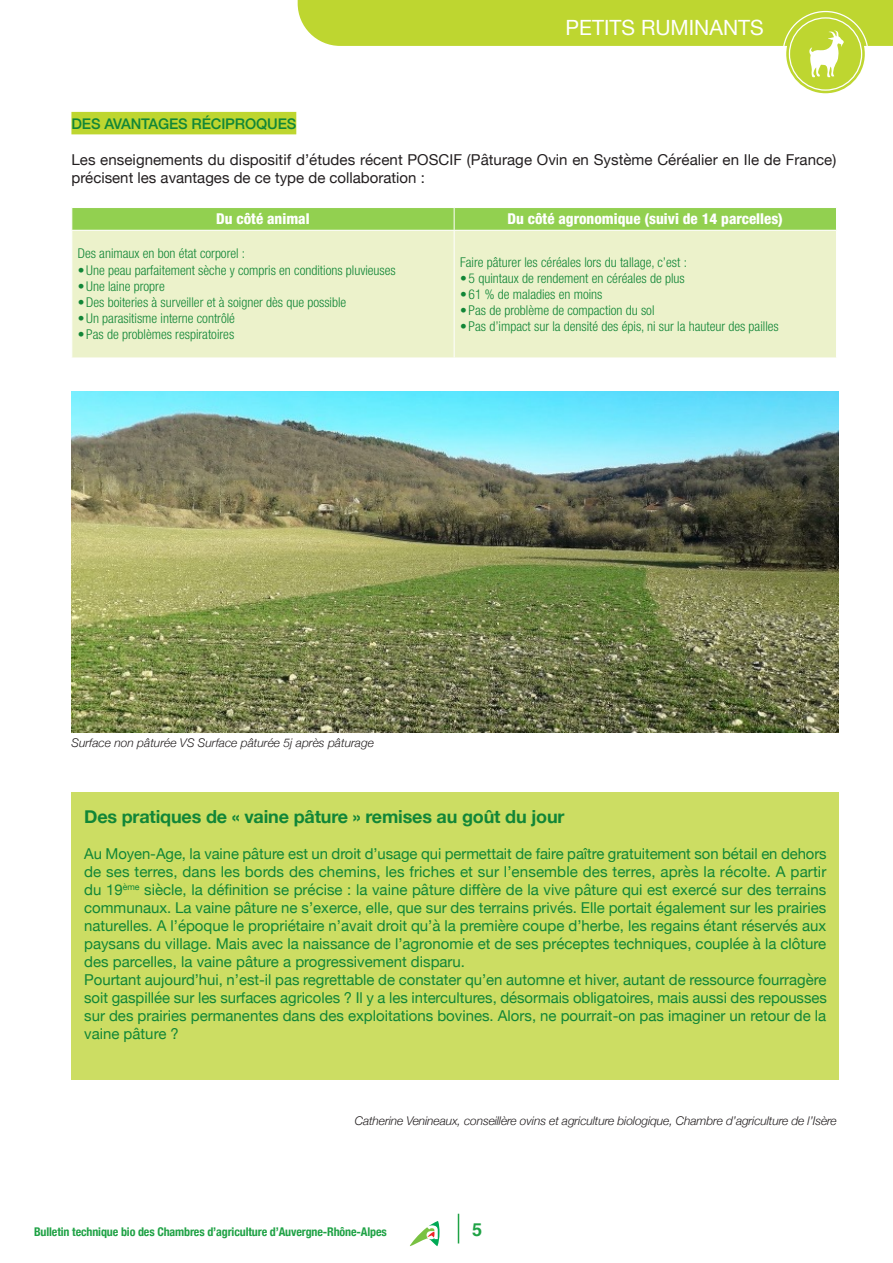
<style>
.page{position:relative;width:893px;height:1263px;background:#fff}
.page>*{position:absolute;margin:0;border:0;box-sizing:border-box;transform-origin:0 0}
.t1{font:21px "Helvetica Neue";color:#fff}
.t2{font:700 18px "Helvetica Neue";letter-spacing:-.01em;color:#118637}
.t3{font:700 18px "Helvetica";color:#1fa245}
.t4{font:15px/18px "Helvetica Neue";color:#118637;text-align:justify}
.t5{font:15px/18px "Helvetica Neue";letter-spacing:.005em;color:#231f20}
.t6{font:800 condensed 15px "Helvetica Neue LT Std";color:#fff}
.t7{font:500 14.7px "Helvetica Neue";letter-spacing:-.01em;color:#118637}
.t8{font:300 condensed 13.5px "Helvetica Neue LT Std";color:#118637}
.t9{font:italic 300 12px "Helvetica Neue";letter-spacing:-.01em;color:#231f20}
.t10{font:700 condensed 12px "Helvetica Neue";letter-spacing:-.01em;color:#1fa245}
</style>
<div class="page">
<svg style="left:410px;top:1221px;width:30px;height:25px"></svg>
<svg style="left:458px;top:1214px;width:1px;height:29px"></svg>
<svg style="left:786px;top:15px;width:79px;height:78px"></svg>
<svg style="left:298px;top:0;width:595px;height:77px"></svg>
<div style="left:71px;top:112px;width:225px;height:22px;background:#bed630"></div>
<div style="left:72px;top:231px;width:764px;height:127px;background:#ecf2cb"></div>
<div style="left:71px;top:208px;width:765px;height:22px;background:#92d050"></div>
<hr style="left:454px;top:231px;width:1px;height:127px;background:#fff">
<img style="left:71px;top:391px;width:768px;height:341px">
<div style="left:71px;top:792px;width:768px;height:288px;background:#ccdd63"></div>
<h1 class="t1" style="left:566px;top:13px;width:200px">PETITS RUMINANTS</h1>
<p class="t7" style="left:71px;top:112px;width:226px">DES AVANTAGES RÉCIPROQUES</p>
<p class="t5" style="left:71px;top:152px;width:766px">Les enseignements du dispositif d’études récent POSCIF (Pâturage Ovin en Système Céréalier en Ile de France) précisent les avantages de ce type de collaboration :</p>
<p class="t6" style="left:216px;top:210px;width:95px">Du côté animal</p>
<p class="t6" style="left:508px;top:210px;width:277px">Du côté agronomique (suivi de 14 parcelles)</p>
<p class="t8" style="left:78px;top:246px;width:169px">Des animaux en bon état corporel :</p>
<p class="t8" style="left:78px;top:262px;width:320px">• Une peau parfaitement sèche y compris en conditions pluvieuses</p>
<p class="t8" style="left:78px;top:278px;width:88px">• Une laine propre</p>
<p class="t8" style="left:78px;top:294px;width:270px">•Des boiteries à surveiller et à soigner dès que possible</p>
<p class="t8" style="left:78px;top:311px;width:159px">• Un parasitisme interne contrôlé</p>
<p class="t8" style="left:78px;top:327px;width:158px">• Pas de problèmes respiratoires</p>
<p class="t8" style="left:460px;top:254px;width:228px">Faire pâturer les céréales lors du tallage, c’est :</p>
<p class="t8" style="left:460px;top:270px;width:226px">• 5 quintaux de rendement en céréales de plus</p>
<p class="t8" style="left:460px;top:286px;width:144px">• 61 % de maladies en moins</p>
<p class="t8" style="left:460px;top:303px;width:196px">• Pas de problème de compaction du sol</p>
<p class="t8" style="left:460px;top:319px;width:320px">• Pas d’impact sur la densité des épis, ni sur la hauteur des pailles</p>
<p class="t9" style="left:71px;top:733px;width:304px">Surface non pâturée VS Surface pâturée 5j après pâturage</p>
<p class="t2" style="left:84px;top:802px;width:482px">Des pratiques de « vaine pâture » remises au goût du jour</p>
<p class="t4" style="left:84px;top:845px;width:744px">Au Moyen-Age, la vaine pâture est un droit d’usage qui permettait de faire paître gratuitement son bétail en dehors de ses terres, dans les bords des chemins, les friches et sur l’ensemble des terres, après la récolte. A partir du 19<sup>ème</sup> siècle, la définition se précise : la vaine pâture diffère de la vive pâture qui est exercé sur des terrains communaux. La vaine pâture ne s’exerce, elle, que sur des terrains privés. Elle portait également sur les prairies naturelles. A l’époque le propriétaire n’avait droit qu’à la première coupe d’herbe, les regains étant réservés aux paysans du village. Mais avec la naissance de l’agronomie et de ses préceptes techniques, couplée à la clôture des parcelles, la vaine pâture a progressivement disparu.</p>
<p class="t4" style="left:84px;top:971px;width:744px">Pourtant aujourd’hui, n’est-il pas regrettable de constater qu’en automne et hiver, autant de ressource fourragère soit gaspillée sur les surfaces agricoles ? Il y a les intercultures, désormais obligatoires, mais aussi des repousses sur des prairies permanentes dans des exploitations bovines. Alors, ne pourrait-on pas imaginer un retour de la vaine pâture ?</p>
<p class="t9" style="left:355px;top:1111px;width:484px">Catherine Venineaux, conseillère ovins et agriculture biologique, Chambre d’agriculture de l’Isère</p>
<p class="t10" style="left:34px;top:1222px;width:354px">Bulletin technique bio des Chambres d’agriculture d’Auvergne-Rhône-Alpes</p>
<p class="t3" style="left:472px;top:1215px;width:12px">5</p>
</div>
